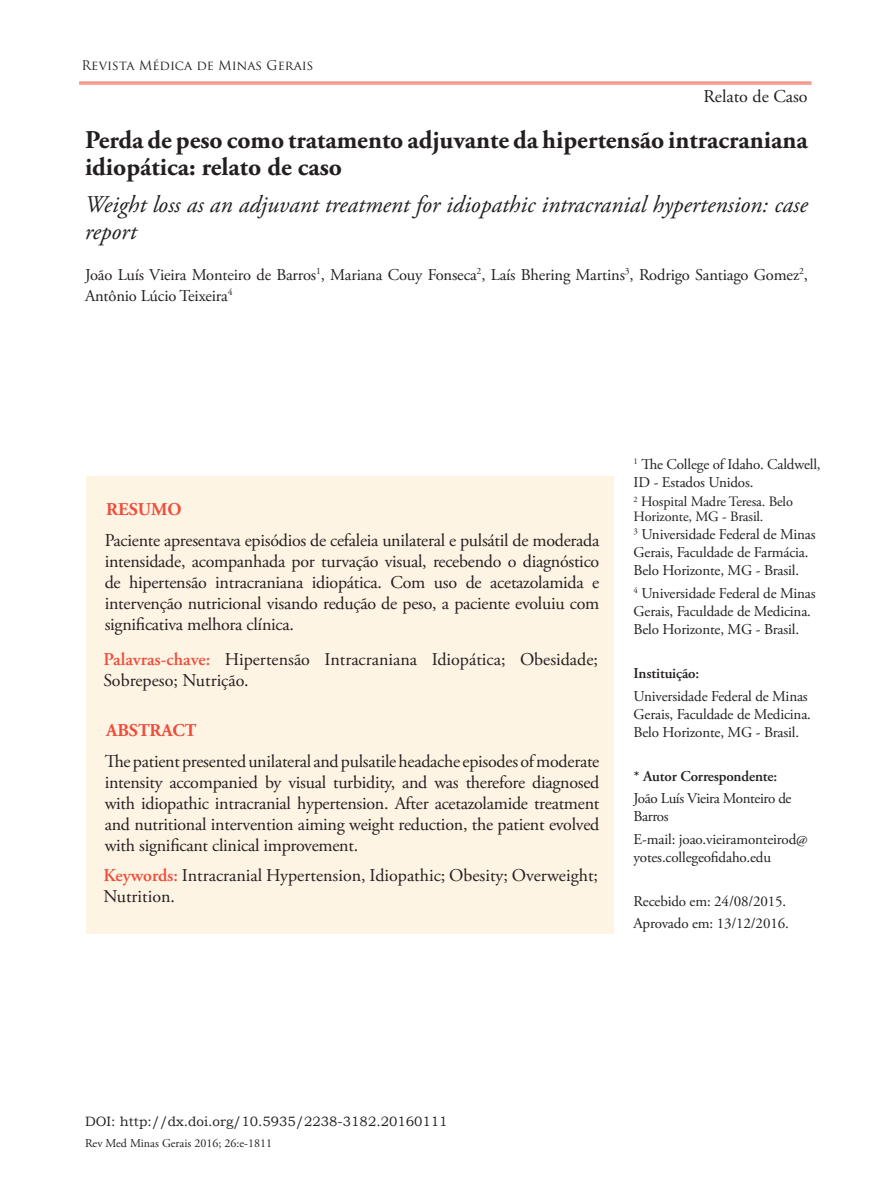
<style>
.page{position:relative;width:893px;height:1191px;background:#fff}
.page>*{position:absolute;margin:0;border:0;box-sizing:border-box;transform-origin:0 0}
.Título_Português{font:700 25.5px/27px "Adobe Garamond Pro";color:#231f20}
.Título_em_Inglês{font:italic 24px/27px "Adobe Garamond Pro";color:#231f20}
.Resumo{font:18px/21px "Adobe Garamond Pro";letter-spacing:-.015em;color:#231f20;text-align:justify}
.keywords{font:18px/21px "Adobe Garamond Pro";color:#231f20}
.Resumo-2{font:700 18px "Adobe Garamond Pro";color:#ef4d3c}
.Autores{font:16.5px/21px "Adobe Garamond Pro";letter-spacing:-.01em;color:#231f20}
.Autores-2{font:15px/18px "Adobe Garamond Pro";letter-spacing:-.01em;color:#231f20}
.Autores-3{font:600 15px "Adobe Garamond Pro";letter-spacing:-.015em;color:#231f20}
.Legenda{font:14.25px/15px "Adobe Garamond Pro";letter-spacing:-.01em;color:#231f20}
.DOI{font:13.5px "Bookman Old Style";color:#231f20}
.t1{font:13.05px "Trajan Pro";color:#231f20}
.t2{font:12px "Adobe Garamond Pro";color:#231f20}
.s1{font-weight:600;color:#ef4d3c}
</style>
<div class="page">
<hr style="left:79px;top:82px;width:732px;height:1px;background:#ef4d3c">
<hr style="left:79px;top:84px;width:732px;height:1px;background:#ef4d3c">
<div style="left:86px;top:476px;width:528px;height:457px;background:#fef4e3"></div>
<p class="t1" style="left:82px;top:57px;width:234px">Revista Médica de Minas Gerais</p>
<p class="Resumo" style="left:703px;top:87px;width:106px">Relato de Caso</p>
<p class="Título_Português" style="left:85px;top:127px;width:724px">Perda de peso como tratamento adjuvante da hipertensão intracraniana idiopática: relato de caso</p>
<p class="Título_em_Inglês" style="left:85px;top:191px;width:724px">Weight loss as an adjuvant treatment for idiopathic intracranial hypertension: case report</p>
<p class="Autores" style="left:85px;top:265px;width:724px">João Luís Vieira Monteiro de Barros<sup>1</sup>, Mariana Couy Fonseca<sup>2</sup>, Laís Bhering Martins<sup>3</sup>, Rodrigo Santiago Gomez<sup>2</sup>,<br>Antônio Lúcio Teixeira<sup>4</sup></p>
<p class="Resumo-2" style="left:106px;top:499px;width:77px">RESUMO</p>
<p class="Resumo" style="left:105px;top:531px;width:496px">Paciente apresentava episódios de cefaleia unilateral e pulsátil de moderada intensidade, acompanhada por turvação visual, recebendo o diagnóstico de hipertensão intracraniana idiopática. Com uso de acetazolamida e intervenção nutricional visando redução de peso, a paciente evoluiu com significativa melhora clínica.</p>
<p class="keywords" style="left:103px;top:649px;width:496px"><span class="s1">Palavras-chave:</span> Hipertensão Intracraniana Idiopática; Obesidade;<br>Sobrepeso; Nutrição.</p>
<p class="Resumo-2" style="left:106px;top:720px;width:92px">ABSTRACT</p>
<p class="Resumo" style="left:105px;top:751px;width:496px">The patient presented unilateral and pulsatile headache episodes of moderate intensity accompanied by visual turbidity, and was therefore diagnosed with idiopathic intracranial hypertension. After acetazolamide treatment and nutritional intervention aiming weight reduction, the patient evolved with significant clinical improvement.</p>
<p class="keywords" style="left:103px;top:865px;width:496px"><span class="s1">Keywords:</span> Intracranial Hypertension, Idiopathic; Obesity; Overweight;<br>Nutrition.</p>
<p class="Autores-2" style="left:634px;top:456px;width:189px"><sup>1</sup> The College of Idaho. Caldwell,<br>ID - Estados Unidos.</p>
<p class="Legenda" style="left:634px;top:495px;width:161px"><sup>2</sup> Hospital Madre Teresa. Belo<br>Horizonte, MG - Brasil.</p>
<p class="Autores-2" style="left:634px;top:526px;width:184px"><sup>3</sup> Universidade Federal de Minas<br>Gerais, Faculdade de Farmácia.<br>Belo Horizonte, MG - Brasil.</p>
<p class="Autores-2" style="left:634px;top:584px;width:184px"><sup>4</sup> Universidade Federal de Minas<br>Gerais, Faculdade de Medicina.<br>Belo Horizonte, MG - Brasil.</p>
<p class="Autores-3" style="left:634px;top:665px;width:67px">Instituição:</p>
<p class="Autores-2" style="left:634px;top:687px;width:179px">Universidade Federal de Minas<br>Gerais, Faculdade de Medicina.<br>Belo Horizonte, MG - Brasil.</p>
<p class="Autores-3" style="left:634px;top:767px;width:145px">* Autor Correspondente:</p>
<p class="Autores-2" style="left:634px;top:790px;width:159px">João Luís Vieira Monteiro de<br>Barros</p>
<p class="Autores-2" style="left:634px;top:830px;width:176px">E-mail: joao.vieiramonteirod@ yotes.collegeofidaho.edu</p>
<p class="Autores-2" style="left:634px;top:893px;width:154px">Recebido em: 24/08/2015.</p>
<p class="Autores-2" style="left:634px;top:915px;width:157px">Aprovado em: 13/12/2016.</p>
<p class="DOI" style="left:85px;top:1112px;width:364px">DOI: http://dx.doi.org/10.5935/2238-3182.20160111</p>
<p class="t2" style="left:85px;top:1135px;width:188px">Rev Med Minas Gerais 2016; 26:e-1811</p>
</div>
